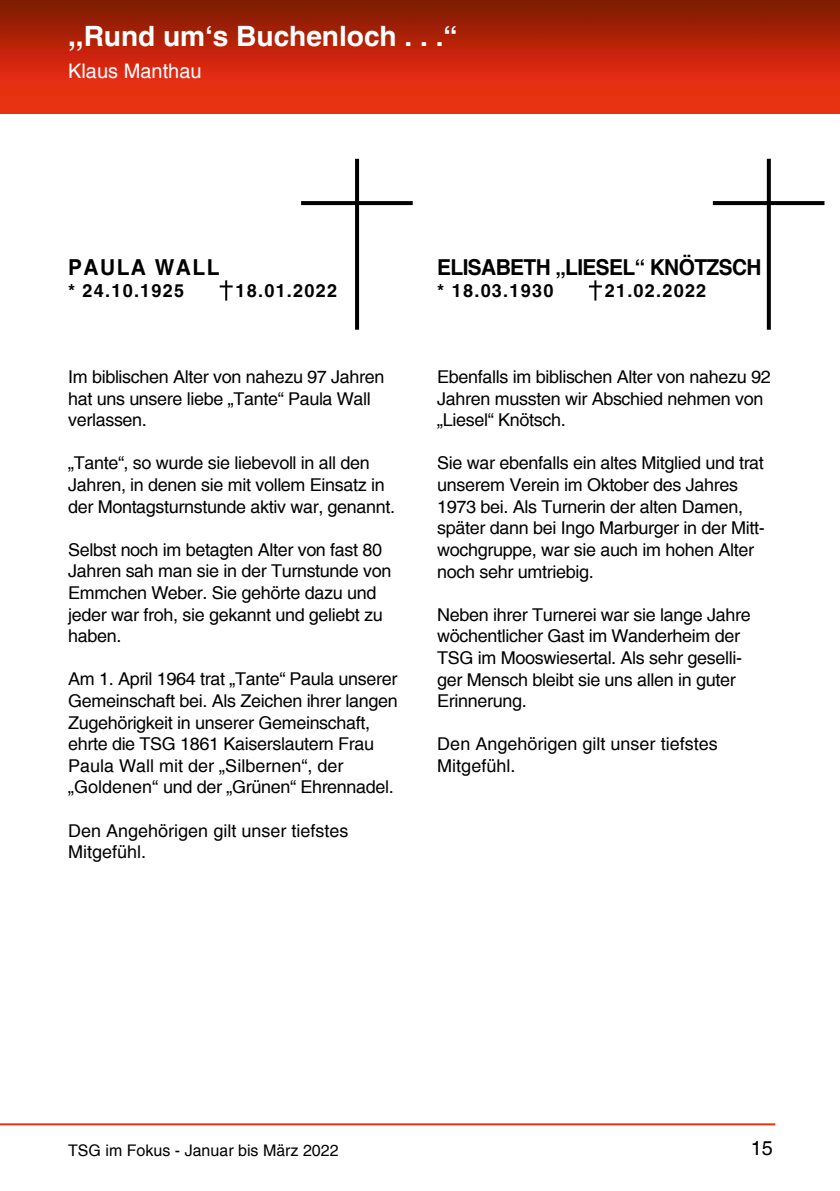
<style>
.page{position:relative;width:840px;height:1191px;background:#fff}
.page>*{position:absolute;margin:0;border:0;box-sizing:border-box;transform-origin:0 0}
.t1{font:700 28px "Helvetica";color:#fff}
.t2{font:700 22px "Helvetica";letter-spacing:-.03em;color:#000;scale:.95 1}
.t3{font:700 22px "Helvetica";letter-spacing:.07em;color:#000;scale:.95 1}
.t4{font:20px "Helvetica";color:#fff}
.t5{font:20px "Helvetica";color:#000}
.t6{font:700 18px "Helvetica";letter-spacing:.07em;color:#000}
.t7{font:17.6px/21.6px "Helvetica";letter-spacing:-.02em;color:#000}
.t8{font:17.6px/21.6px "Helvetica";color:#000}
.t9{font:16px "Helvetica";color:#000}
</style>
<div class="page">
<img style="left:0;top:0;width:839px;height:113px">
<hr style="left:0;top:1123px;width:775px;height:2px;background:#e63312">
<hr style="left:225px;top:280px;width:2px;height:20px;background:#000">
<svg style="left:219px;top:285px;width:13px;height:2px"></svg>
<hr style="left:594px;top:280px;width:2px;height:20px;background:#000">
<svg style="left:588px;top:285px;width:13px;height:2px"></svg>
<svg style="left:355px;top:159px;width:4px;height:171px"></svg>
<svg style="left:301px;top:201px;width:111px;height:4px"></svg>
<svg style="left:766px;top:159px;width:4px;height:171px"></svg>
<svg style="left:712px;top:201px;width:112px;height:4px"></svg>
<h1 class="t1" style="left:68px;top:19px;width:390px">,,Rund um‘s Buchenloch . . .“</h1>
<p class="t4" style="left:68px;top:60px;width:135px">Klaus Manthau</p>
<p class="t3" style="left:68px;top:254px;width:161px">PAULA WALL</p>
<p class="t6" style="left:68px;top:279px;width:117px">* 24.10.1925</p>
<p class="t6" style="left:235px;top:279px;width:103px">18.01.2022</p>
<p class="t7" style="left:68px;top:366px;width:318px">Im biblischen Alter von nahezu 97 Jahren hat uns unsere liebe „Tante“ Paula Wall verlassen.</p>
<p class="t7" style="left:68px;top:452px;width:328px">„Tante“, so wurde sie liebevoll in all den<br>Jahren, in denen sie mit vollem Einsatz in der Montagsturnstunde aktiv war, genannt.</p>
<p class="t7" style="left:68px;top:539px;width:325px">Selbst noch im betagten Alter von fast 80<br>Jahren sah man sie in der Turnstunde von<br>Emmchen Weber. Sie gehörte dazu und jeder war froh, sie gekannt und geliebt zu haben.</p>
<p class="t7" style="left:68px;top:668px;width:331px">Am 1. April 1964 trat „Tante“ Paula unserer Gemeinschaft bei. Als Zeichen ihrer langen Zugehörigkeit in unserer Gemeinschaft, ehrte die TSG 1861 Kaiserslautern Frau Paula Wall mit der „Silbernen“, der „Goldenen“ und der „Grünen“ Ehrennadel.</p>
<p class="t8" style="left:68px;top:820px;width:282px">Den Angehörigen gilt unser tiefstes<br>Mitgefühl.</p>
<p class="t2" style="left:437px;top:254px;width:342px">ELISABETH „LIESEL“ KNÖTZSCH</p>
<p class="t6" style="left:437px;top:279px;width:117px">* 18.03.1930</p>
<p class="t6" style="left:604px;top:279px;width:103px">21.02.2022</p>
<p class="t7" style="left:437px;top:366px;width:335px">Ebenfalls im biblischen Alter von nahezu 92<br>Jahren mussten wir Abschied nehmen von „Liesel“ Knötsch.</p>
<p class="t7" style="left:437px;top:452px;width:329px">Sie war ebenfalls ein altes Mitglied und trat unserem Verein im Oktober des Jahres 1973 bei. Als Turnerin der alten Damen, später dann bei Ingo Marburger in der Mitt&shy;wochgruppe, war sie auch im hohen Alter noch sehr umtriebig.</p>
<p class="t7" style="left:437px;top:604px;width:315px">Neben ihrer Turnerei war sie lange Jahre wöchentlicher Gast im Wanderheim der TSG im Mooswiesertal. Als sehr geselli&shy;ger Mensch bleibt sie uns allen in guter Erinnerung.</p>
<p class="t8" style="left:437px;top:733px;width:282px">Den Angehörigen gilt unser tiefstes<br>Mitgefühl.</p>
<p class="t9" style="left:68px;top:1141px;width:272px">TSG im Fokus - Januar bis März 2022</p>
<p class="t5" style="left:750px;top:1135px;width:24px">15</p>
</div>
